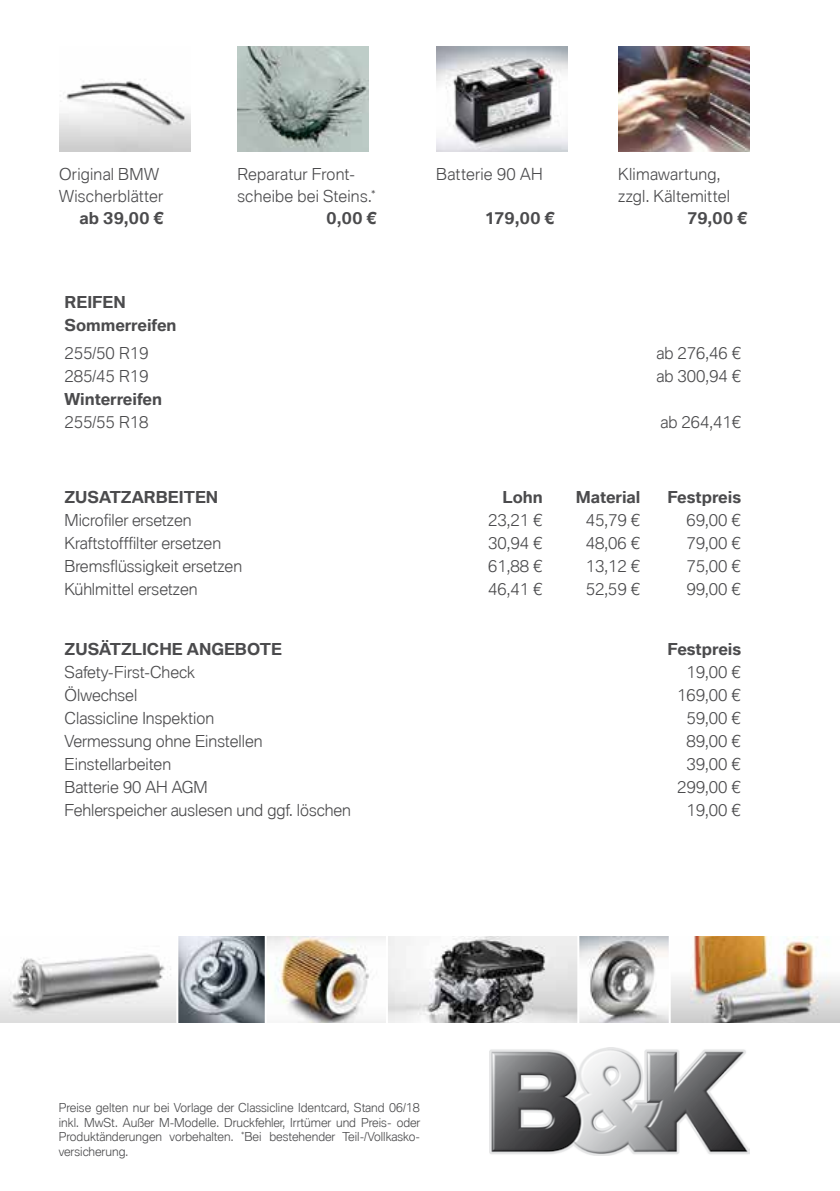
<style>
.page{position:relative;width:840px;height:1191px;background:#fff}
.page>*{position:absolute;margin:0;border:0;box-sizing:border-box;transform-origin:0 0}
.t1{font:300 16px/22px "BMW Type Global Pro";color:#4b4b4d}
.t2{font:700 16px/23px "BMW Type Global Pro";color:#4b4b4d}
.t3{font:300 16px "BMW Type Global Pro";letter-spacing:.02em;color:#4b4b4d}
.t4{font:300 12px/14.4px "BMW Type Global Pro";color:#4b4b4d;text-align:justify}
</style>
<div class="page">
<img style="left:489px;top:1047px;width:259px;height:108px">
<img style="left:0;top:936px;width:839px;height:86px">
<hr style="left:176px;top:919px;width:2px;height:124px;background:#fff">
<hr style="left:264px;top:919px;width:2px;height:124px;background:#fff">
<hr style="left:386px;top:919px;width:2px;height:124px;background:#fff">
<hr style="left:577px;top:919px;width:2px;height:124px;background:#fff">
<hr style="left:668px;top:919px;width:2px;height:124px;background:#fff">
<img style="left:237px;top:47px;width:131px;height:105px">
<img style="left:436px;top:47px;width:131px;height:105px">
<img style="left:59px;top:79px;width:131px;height:73px">
<img style="left:618px;top:47px;width:130px;height:105px">
<p class="t1" style="left:59px;top:164px;width:106px">Original BMW<br>Wischerblätter</p>
<p class="t2" style="left:79px;top:207px;width:86px">ab 39,00 €</p>
<p class="t1" style="left:237px;top:164px;width:119px">Reparatur Front-</p>
<p class="t1" style="left:237px;top:186px;width:140px">scheibe bei Steins.<sup>*</sup></p>
<p class="t2" style="left:326px;top:207px;width:52px">0,00 €</p>
<p class="t3" style="left:436px;top:163px;width:108px">Batterie 90 AH</p>
<p class="t2" style="left:484px;top:207px;width:72px">179,00 €</p>
<p class="t1" style="left:617px;top:164px;width:113px">Klimawartung, zzgl. Kältemittel</p>
<p class="t2" style="left:686px;top:207px;width:62px">79,00 €</p>
<p class="t2" style="left:64px;top:291px;width:114px">REIFEN<br>Sommerreifen</p>
<p class="t1" style="left:64px;top:343px;width:85px">255/50 R19</p>
<p class="t1" style="left:656px;top:343px;width:87px">ab 276,46 €</p>
<p class="t1" style="left:64px;top:366px;width:85px">285/45 R19</p>
<p class="t1" style="left:656px;top:366px;width:87px">ab 300,94 €</p>
<p class="t2" style="left:64px;top:388px;width:99px">Winterreifen</p>
<p class="t1" style="left:64px;top:412px;width:85px">255/55 R18</p>
<p class="t1" style="left:660px;top:412px;width:83px">ab 264,41€</p>
<p class="t2" style="left:64px;top:486px;width:155px">ZUSATZARBEITEN</p>
<p class="t2" style="left:502px;top:486px;width:42px">Lohn</p>
<p class="t2" style="left:575px;top:486px;width:66px">Material</p>
<p class="t2" style="left:667px;top:486px;width:75px">Festpreis</p>
<p class="t1" style="left:64px;top:510px;width:129px">Microfiler ersetzen</p>
<p class="t1" style="left:488px;top:510px;width:56px">23,21 €</p>
<p class="t1" style="left:585px;top:510px;width:56px">45,79 €</p>
<p class="t1" style="left:686px;top:510px;width:56px">69,00 €</p>
<p class="t1" style="left:64px;top:533px;width:158px">Kraftstofffilter ersetzen</p>
<p class="t1" style="left:488px;top:533px;width:56px">30,94 €</p>
<p class="t1" style="left:585px;top:533px;width:56px">48,06 €</p>
<p class="t1" style="left:686px;top:533px;width:56px">79,00 €</p>
<p class="t1" style="left:64px;top:556px;width:179px">Bremsflüssigkeit ersetzen</p>
<p class="t1" style="left:488px;top:556px;width:56px">61,88 €</p>
<p class="t1" style="left:585px;top:556px;width:56px">13,12 €</p>
<p class="t1" style="left:686px;top:556px;width:56px">75,00 €</p>
<p class="t1" style="left:64px;top:579px;width:135px">Kühlmittel ersetzen</p>
<p class="t1" style="left:488px;top:579px;width:56px">46,41 €</p>
<p class="t1" style="left:585px;top:579px;width:56px">52,59 €</p>
<p class="t1" style="left:686px;top:579px;width:56px">99,00 €</p>
<p class="t2" style="left:65px;top:638px;width:219px">ZUSÄTZLICHE ANGEBOTE</p>
<p class="t2" style="left:667px;top:638px;width:75px">Festpreis</p>
<p class="t1" style="left:65px;top:662px;width:132px">Safety-First-Check</p>
<p class="t1" style="left:686px;top:662px;width:56px">19,00 €</p>
<p class="t1" style="left:65px;top:685px;width:74px">Ölwechsel</p>
<p class="t1" style="left:677px;top:685px;width:66px">169,00 €</p>
<p class="t1" style="left:65px;top:708px;width:151px">Classicline Inspektion</p>
<p class="t1" style="left:686px;top:708px;width:56px">59,00 €</p>
<p class="t1" style="left:65px;top:731px;width:199px">Vermessung ohne Einstellen</p>
<p class="t1" style="left:686px;top:731px;width:56px">89,00 €</p>
<p class="t1" style="left:65px;top:754px;width:108px">Einstellarbeiten</p>
<p class="t1" style="left:686px;top:754px;width:56px">39,00 €</p>
<p class="t1" style="left:65px;top:777px;width:144px">Batterie 90 AH AGM</p>
<p class="t1" style="left:677px;top:777px;width:66px">299,00 €</p>
<p class="t1" style="left:65px;top:800px;width:288px">Fehlerspeicher auslesen und ggf. löschen</p>
<p class="t1" style="left:686px;top:800px;width:56px">19,00 €</p>
<p class="t4" style="left:59px;top:1101px;width:363px">Preise gelten nur bei Vorlage der Classicline Identcard, Stand 06/18 inkl. MwSt. Außer M-Modelle. Druckfehler, Irrtümer und Preis- oder Produktänderungen vorbehalten. <sup>*</sup>Bei bestehender Teil-/Vollkasko&shy;versicherung.</p>
</div>
